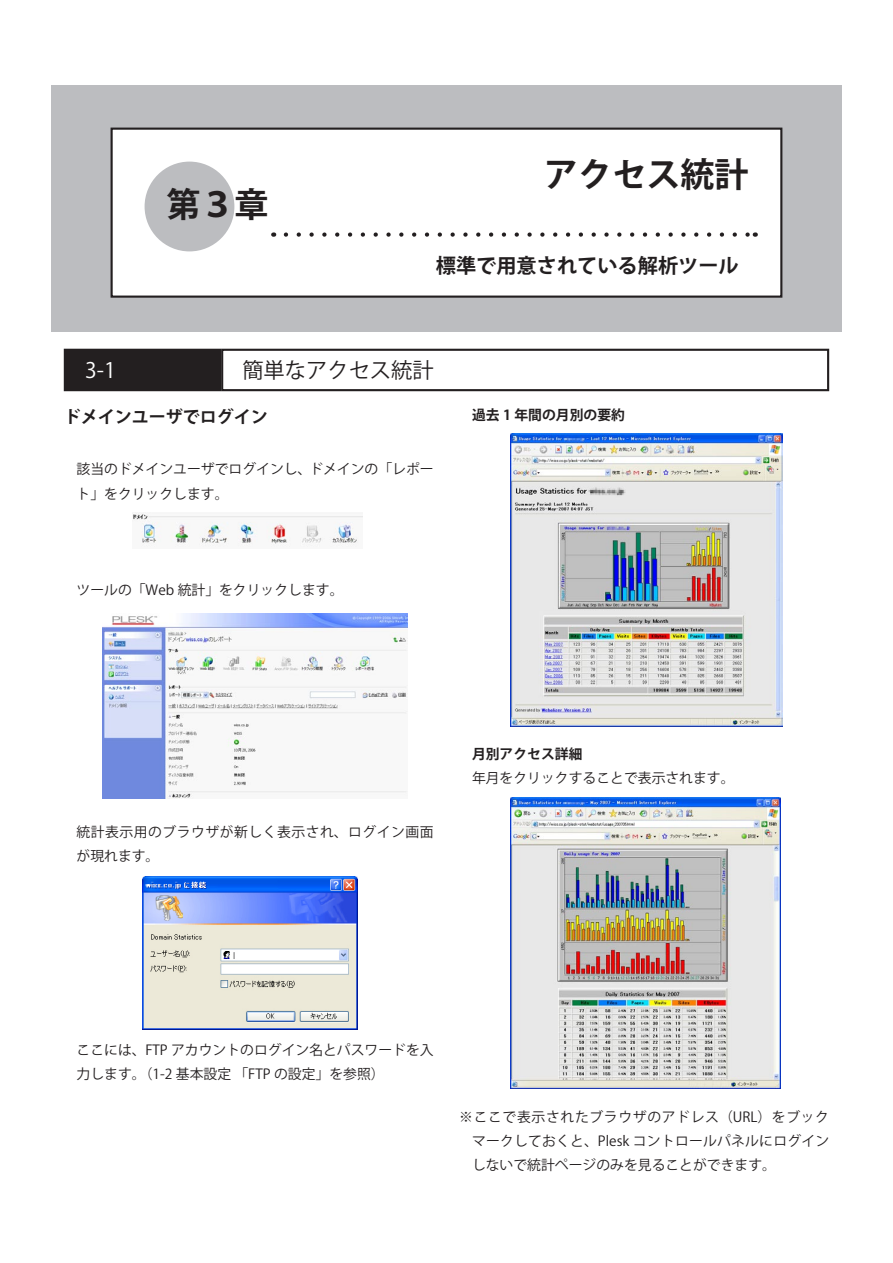
<style>
.page{position:relative;width:893px;height:1263px;background:#fff}
.page>*{position:absolute;margin:0;border:0;box-sizing:border-box;transform-origin:0 0}
.t1{font:700 34.05px "Koz Go Pro";color:#231f20}
.t2{font:21.3px "Koz Go Pro";color:#231f20}
.t3{font:21.3px "Koz Go Pro";color:#fff}
.t4{font:700 20.25px "Koz Go Pro";color:#231f20}
.見出し１{font:700 16.95px "Koz Go Pro";color:#231f20}
.標準{font:13.8px/24.2px "Koz Go Pro";color:#231f20}
.箇条書き{font:13.8px/24.2px "Koz Go Pro";color:#231f20;text-align:justify}
.標準-2{font:13.8px/24.2px "Koz Go Pro";letter-spacing:.035em;color:#231f20}
.見出し2{font:700 13.8px "Koz Go Pro";color:#231f20}
</style>
<div class="page">
<div style="left:51px;top:85px;width:791px;height:246px;background:#bcbdc0"></div>
<div style="left:112px;top:129px;width:669px;height:168px;background:#fff"></div>
<div style="left:111px;top:128px;width:671px;height:170px;border:2px solid #231f20"></div>
<svg style="left:286px;top:232px;width:462px;height:5px"></svg>
<div style="left:145px;top:162px;width:89px;height:89px;background:#bcbdc0;border-radius:50%"></div>
<div style="left:65px;top:350px;width:155px;height:40px;background:#231f20"></div>
<div style="left:64px;top:349px;width:157px;height:42px;border:2px solid #231f20"></div>
<div style="left:221px;top:349px;width:608px;height:42px;border:2px solid #231f20"></div>
<img style="left:133px;top:513px;width:230px;height:34px">
<img style="left:102px;top:613px;width:306px;height:186px">
<img style="left:143px;top:877px;width:214px;height:152px">
<img style="left:510px;top:797px;width:271px;height:292px">
<img style="left:510px;top:434px;width:272px;height:293px">
<p class="t1" style="left:166px;top:183px;width:104px">第３章</p>
<p class="t1" style="left:544px;top:153px;width:206px">アクセス統計</p>
<p class="t4" style="left:436px;top:252px;width:304px">標準で用意されている解析ツール</p>
<p class="t2" style="left:242px;top:356px;width:193px">簡単なアクセス統計</p>
<p class="見出し１" style="left:64px;top:406px;width:206px">ドメインユーザでログイン</p>
<p class="標準" style="left:309px;top:458px;width:126px">ドメインの「レポー</p>
<p class="t3" style="left:85px;top:356px;width:32px">3-1</p>
<p class="標準" style="left:77px;top:458px;width:236px">該当のドメインユーザでログインし、ト」をクリックします。</p>
<p class="標準" style="left:77px;top:578px;width:268px">ツールの「Web 統計」をクリックします。</p>
<p class="見出し2" style="left:472px;top:406px;width:155px">過去 1 年間の月別の要約</p>
<p class="標準-2" style="left:77px;top:820px;width:359px">統計表示用のブラウザが新しく表示され、ログイン画面が現れます。</p>
<p class="見出し2" style="left:472px;top:745px;width:112px">月別アクセス詳細</p>
<p class="標準" style="left:472px;top:766px;width:264px">年月をクリックすることで表示されます。</p>
<p class="標準" style="left:77px;top:1038px;width:359px">ここには、FTP アカウントのログイン名とパスワードを入力します。（1-2 基本設定「FTP の設定」を参照(</p>
<p class="箇条書き" style="left:472px;top:1105px;width:359px;text-indent:-13px">※ここで表示されたブラウザのアドレス（URL）をブックマークしておくと、Plesk コントロールパネルにログインしないで統計ページのみを見ることができます。</p>
</div>
